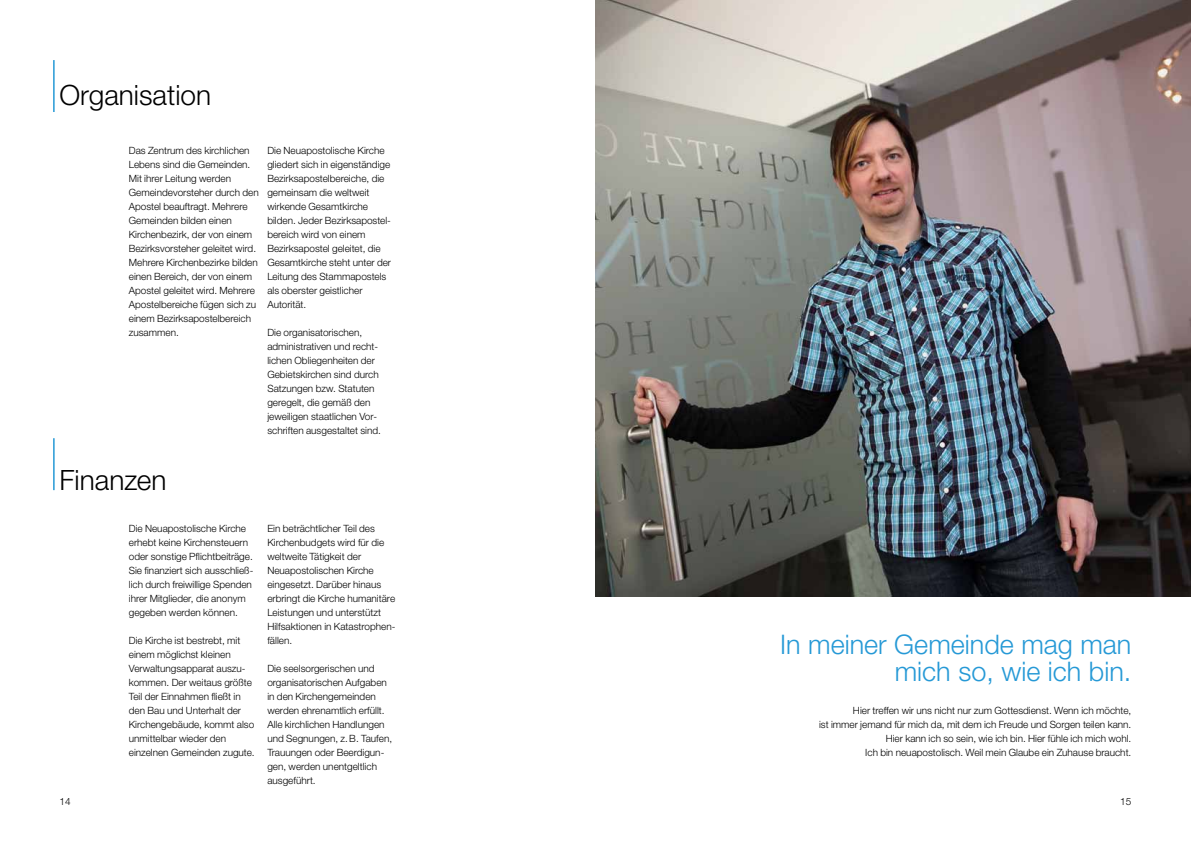
<style>
.page{position:relative;width:1191px;height:842px;background:#fff}
.page>*{position:absolute;margin:0;border:0;box-sizing:border-box;transform-origin:0 0}
.Titel{font:300 28px "Helvetica Neue LTW1 G";color:#000}
.zitat{font:300 27px "Helvetica Neue LTW1 G";color:#2699d6}
.Grundtext{font:300 10px/14px "Helvetica Neue LTW1 G";color:#000}
</style>
<div class="page">
<hr style="left:53px;top:60px;width:2px;height:52px;background:#2699d6">
<hr style="left:53px;top:438px;width:2px;height:52px;background:#2699d6">
<img style="left:595px;top:0;width:596px;height:597px">
<p class="Titel" style="left:60px;top:78px;width:153px">Organisation</p>
<p class="Grundtext" style="left:129px;top:143px;width:131px">Das Zentrum des kirchlichen<br>Lebens sind die Gemeinden.<br>Mit ihrer Leitung werden<br>Gemeindevorsteher durch den<br>Apostel beauftragt. Mehrere<br>Gemeinden bilden einen<br>Kirchenbezirk, der von einem<br>Bezirksvorsteher geleitet wird.<br>Mehrere Kirchenbezirke bilden einen Bereich, der von einem<br>Apostel geleitet wird. Mehrere<br>Apostelbereiche fügen sich zu einem Bezirksapostelbereich zusammen.</p>
<p class="Grundtext" style="left:267px;top:143px;width:125px">Die Neuapostolische Kirche gliedert sich in eigenständige<br>Bezirksapostelbereiche, die gemeinsam die weltweit wirkende Gesamtkirche bilden. Jeder Bezirksapostel&shy;bereich wird von einem<br>Bezirksapostel geleitet, die<br>Gesamtkirche steht unter der<br>Leitung des Stammapostels als oberster geistlicher<br>Autorität.</p>
<p class="Grundtext" style="left:267px;top:325px;width:115px">Die organisatorischen, administrativen und recht&shy;lichen Obliegenheiten der<br>Gebietskirchen sind durch<br>Satzungen bzw. Statuten geregelt, die gemäß den jeweiligen staatlichen Vor&shy;schriften ausgestaltet sind.</p>
<p class="Titel" style="left:60px;top:463px;width:108px">Finanzen</p>
<p class="Grundtext" style="left:129px;top:521px;width:126px">Die Neuapostolische Kirche erhebt keine Kirchensteuern oder sonstige Pflichtbeiträge.<br>Sie finanziert sich ausschließ&shy;lich durch freiwillige Spenden ihrer Mitglieder, die anonym gegeben werden können.</p>
<p class="Grundtext" style="left:129px;top:633px;width:127px">Die Kirche ist bestrebt, mit einem möglichst kleinen<br>Verwaltungsapparat auszu&shy;kommen. Der weitaus größte<br>Teil der Einnahmen fließt in den Bau und Unterhalt der<br>Kirchengebäude, kommt also unmittelbar wieder den einzelnen Gemeinden zugute.</p>
<p class="Grundtext" style="left:267px;top:521px;width:130px">Ein beträchtlicher Teil des<br>Kirchenbudgets wird für die weltweite Tätigkeit der<br>Neuapostolischen Kirche eingesetzt. Darüber hinaus erbringt die Kirche humanitäre<br>Leistungen und unterstützt<br>Hilfsaktionen in Katastrophen&shy;fällen.</p>
<p class="Grundtext" style="left:267px;top:661px;width:121px">Die seelsorgerischen und organisatorischen Aufgaben</p>
<p class="Grundtext" style="left:267px;top:689px;width:126px">in den Kirchengemeinden werden ehrenamtlich erfüllt.<br>Alle kirchlichen Handlungen und Segnungen, z.B. Taufen,<br>Trauungen oder Beerdigun&shy;gen, werden unentgeltlich ausgeführt.</p>
<p class="zitat" style="left:780px;top:628px;width:353px">In meiner Gemeinde mag man</p>
<p class="zitat" style="left:894px;top:655px;width:238px">mich so, wie ich bin.</p>
<p class="Grundtext" style="left:853px;top:703px;width:280px">Hier treffen wir uns nicht nur zum Gottesdienst. Wenn ich möchte,</p>
<p class="Grundtext" style="left:819px;top:717px;width:314px">ist immer jemand für mich da, mit dem ich Freude und Sorgen teilen kann.</p>
<p class="Grundtext" style="left:885px;top:731px;width:247px">Hier kann ich so sein, wie ich bin. Hier fühle ich mich wohl.</p>
<p class="Grundtext" style="left:865px;top:745px;width:268px">Ich bin neuapostolisch. Weil mein Glaube ein Zuhause braucht.</p>
<p class="Grundtext" style="left:60px;top:794px;width:13px">14</p>
<p class="Grundtext" style="left:1120px;top:794px;width:13px">15</p>
</div>
